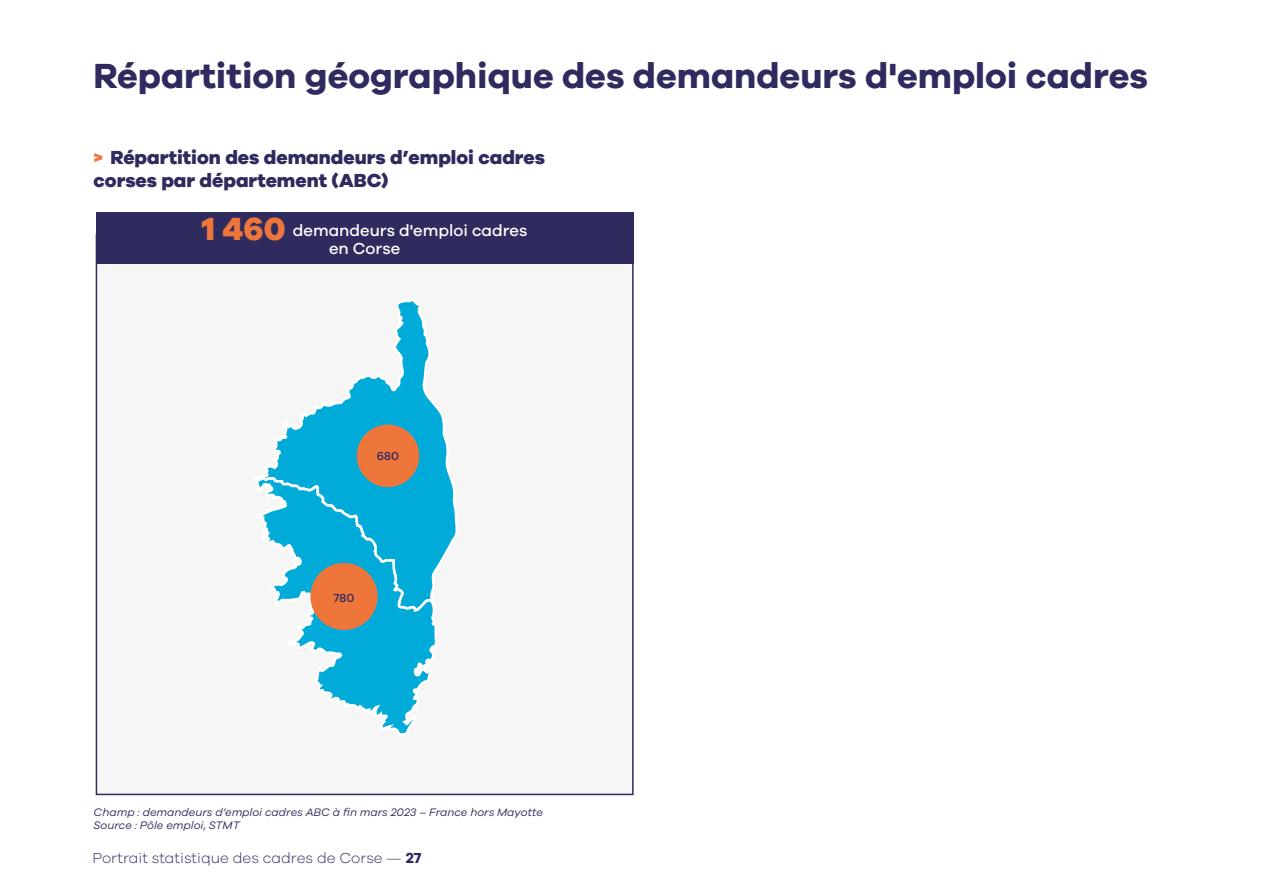
<style>
.page{position:relative;width:1263px;height:893px;background:#fff}
.page>*{position:absolute;margin:0;border:0;box-sizing:border-box;transform-origin:0 0}
.t1{font:700 36px "Galano Grotesque";color:#2f2b5f}
.t2{font:800 19.5px/22.5px "Galano Grotesque";color:#2f2b5f}
.t3{font:500 16.5px/18px "Galano Grotesque";color:#fff;text-align:center}
.t4{font:300 15px "Galano Grotesque";color:#2f2b5f}
.t5{font:500 12px "Galano Grotesque";color:#2f2b5f}
.t6{font:italic 11.25px/13.5px "Galano Grotesque";color:#2f2b5f}
.s1{color:#ee763b}
.s2{font-weight:800;font-size:33px;color:#ee763b}
.s3{font-weight:700}
</style>
<div class="page">
<div style="left:96px;top:234px;width:538px;height:561px;background:#f6f6f6;border:2px solid #2f2b5f"></div>
<div style="left:96px;top:213px;width:538px;height:51px;background:#2f2b5f"></div>
<svg style="left:267px;top:301px;width:189px;height:262px"></svg>
<svg style="left:258px;top:475px;width:181px;height:259px"></svg>
<div style="left:357px;top:425px;width:62px;height:62px;background:#ee763b;border-radius:50%"></div>
<div style="left:310px;top:563px;width:68px;height:67px;background:#ee763b;border-radius:50%"></div>
<h1 class="t1" style="left:94px;top:54px;width:1056px">Répartition géographique des demandeurs d'emploi cadres</h1>
<h2 class="t2" style="left:94px;top:146px;width:453px"><span class="s1">&gt;</span> Répartition des demandeurs d’emploi cadres corses par département (ABC)</h2>
<h3 class="t3" style="left:202px;top:221px;width:327px"><span class="s2">1 460</span> demandeurs d'emploi cadres en Corse</h3>
<p class="t5" style="left:377px;top:449px;width:24px">680</p>
<p class="t5" style="left:334px;top:591px;width:22px">780</p>
<p class="t6" style="left:94px;top:805px;width:451px">Champ : demandeurs d’emploi cadres ABC à fin mars 2023 – France hors Mayotte<br>Source : Pôle emploi, STMT</p>
<h3 class="t4" style="left:92px;top:849px;width:331px">Portrait statistique des cadres de Corse — <span class="s3">27</span></h3>
</div>
